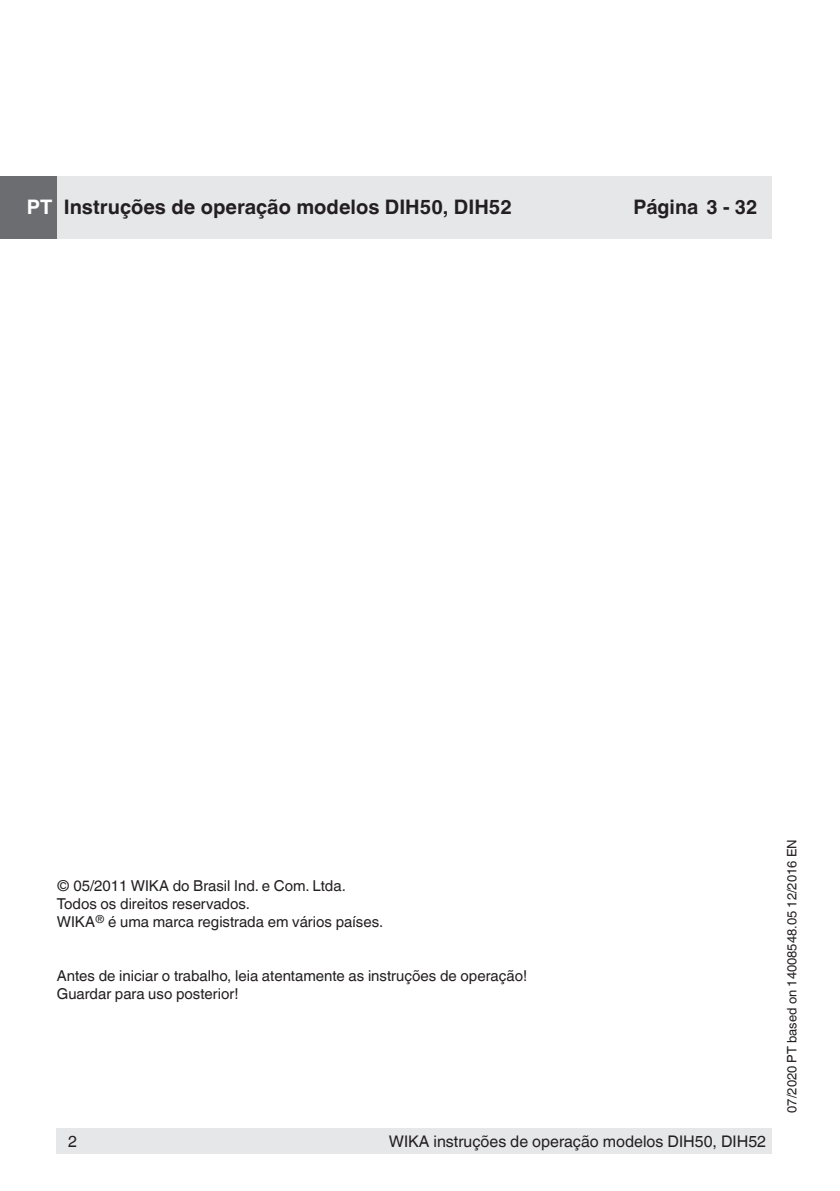
<style>
.page{position:relative;width:840px;height:1191px;background:#fff}
.page>*{position:absolute;margin:0;border:0;box-sizing:border-box;transform-origin:0 0}
.t1{font:700 20px "Helvetica World";color:#231f20}
.t2{font:700 20px "Helvetica World";color:#fff}
.t3{font:16px "Helvetica World";color:#231f20}
.t4{font:15px/18px "Helvetica World";color:#231f20}
.t5{font:13px "Helvetica World";color:#231f20}
</style>
<div class="page">
<div style="left:57px;top:176px;width:714px;height:62px;background:#e6e7e9"></div>
<div style="left:0;top:176px;width:57px;height:62px;background:#6c6d70"></div>
<div style="left:57px;top:1128px;width:714px;height:26px;background:#e6e7e9"></div>
<h1 class="t2" style="left:27px;top:196px;width:27px">PT</h1>
<h1 class="t1" style="left:64px;top:195px;width:449px">Instruções de operação modelos DIH50, DIH52</h1>
<h1 class="t1" style="left:633px;top:195px;width:126px">Página 3 - 32</h1>
<p class="t4" style="left:57px;top:877px;width:328px">© 05/2011 WIKA do Brasil Ind. e Com. Ltda.<br>Todos os direitos reservados.<br>WIKA<sup>®</sup> é uma marca registrada em vários países.</p>
<p class="t4" style="left:57px;top:967px;width:471px">Antes de iniciar o trabalho, leia atentamente as instruções de operação!<br>Guardar para uso posterior!</p>
<p class="t3" style="left:68px;top:1132px;width:10px">2</p>
<p class="t3" style="left:388px;top:1132px;width:378px">WIKA instruções de operação modelos DIH50, DIH52</p>
<p class="t5" style="left:783px;top:1112px;width:275px;rotate:-90deg">07/2020 PT based on 14008548.05 12/2016 EN</p>
</div>
